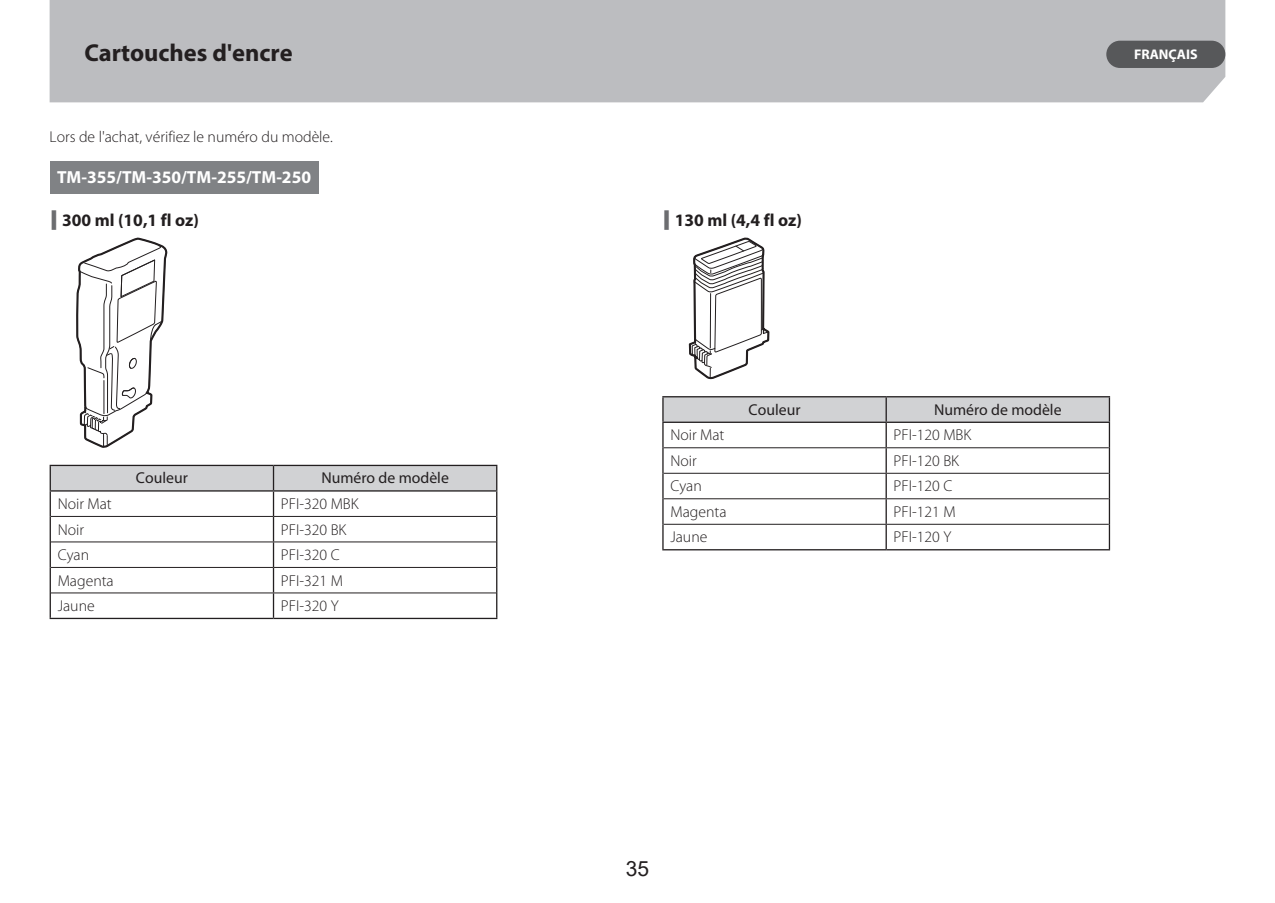
<style>
.page{position:relative;width:1275px;height:903px;background:#fff}
.page>*{position:absolute;margin:0;border:0;box-sizing:border-box;transform-origin:0 0}
.t1{font:700 24.5px "Myriad Pro";color:#231f20}
.t2{font:21px "Arial";color:#231f20}
.t3{font:700 17.5px "Myriad Pro";color:#231f20}
.t4{font:700 17.5px "Myriad Pro";color:#fff}
.t5{font:300 15.75px "Myriad Pro";color:#231f20}
.t6{font:15.75px "Myriad Pro";color:#231f20}
.t7{font:700 14px "Myriad Pro";color:#fff}
.s1{font-family:"Shin Go Pro";font-size:21.18px;color:#6c6d70}
</style>
<div class="page">
<div style="left:50px;top:0;width:1175px;height:102px;background:#bcbdc0"></div>
<div style="left:1106px;top:41px;width:119px;height:27px;background:#57585a;border-radius:14px"></div>
<div style="left:50px;top:161px;width:269px;height:32px;background:#808285"></div>
<svg style="left:76px;top:237px;width:92px;height:211px"></svg>
<svg style="left:50px;top:465px;width:447px;height:153px"></svg>
<hr style="left:50px;top:618px;width:223px;height:1px;background:#231f20">
<hr style="left:273px;top:618px;width:224px;height:1px;background:#231f20">
<hr style="left:51px;top:516px;width:222px;height:1px;background:#231f20">
<hr style="left:273px;top:516px;width:223px;height:1px;background:#231f20">
<hr style="left:51px;top:541px;width:222px;height:1px;background:#231f20">
<hr style="left:273px;top:541px;width:223px;height:1px;background:#231f20">
<hr style="left:51px;top:567px;width:222px;height:1px;background:#231f20">
<hr style="left:273px;top:567px;width:223px;height:1px;background:#231f20">
<hr style="left:51px;top:592px;width:222px;height:1px;background:#231f20">
<hr style="left:273px;top:592px;width:223px;height:1px;background:#231f20">
<svg style="left:688px;top:237px;width:82px;height:143px"></svg>
<hr style="left:662px;top:396px;width:224px;height:1px;background:#231f20">
<hr style="left:662px;top:397px;width:2px;height:25px;background:#231f20">
<hr style="left:886px;top:396px;width:224px;height:1px;background:#231f20">
<hr style="left:662px;top:422px;width:224px;height:1px;background:#231f20">
<hr style="left:662px;top:423px;width:2px;height:25px;background:#231f20">
<hr style="left:662px;top:448px;width:2px;height:25px;background:#231f20">
<hr style="left:662px;top:473px;width:2px;height:26px;background:#231f20">
<hr style="left:662px;top:499px;width:2px;height:25px;background:#231f20">
<hr style="left:662px;top:524px;width:2px;height:25px;background:#231f20">
<svg style="left:663px;top:397px;width:447px;height:152px"></svg>
<hr style="left:662px;top:549px;width:224px;height:1px;background:#231f20">
<hr style="left:886px;top:549px;width:224px;height:1px;background:#231f20">
<hr style="left:664px;top:447px;width:222px;height:1px;background:#231f20">
<hr style="left:886px;top:447px;width:223px;height:1px;background:#231f20">
<hr style="left:664px;top:473px;width:222px;height:1px;background:#231f20">
<hr style="left:886px;top:473px;width:223px;height:1px;background:#231f20">
<hr style="left:664px;top:498px;width:222px;height:1px;background:#231f20">
<hr style="left:886px;top:498px;width:223px;height:1px;background:#231f20">
<hr style="left:664px;top:524px;width:222px;height:1px;background:#231f20">
<hr style="left:886px;top:524px;width:223px;height:1px;background:#231f20">
<h1 class="t1" style="left:84px;top:37px;width:210px">Cartouches d'encre</h1>
<p class="t7" style="left:1134px;top:45px;width:65px">FRANÇAIS</p>
<p class="t5" style="left:50px;top:128px;width:285px">Lors de l'achat, vérifiez le numéro du modèle.</p>
<p class="t4" style="left:57px;top:166px;width:256px">TM-355/TM-350/TM-255/TM-250</p>
<p class="t3" style="left:50px;top:209px;width:151px"><span class="s1">¦</span> 300 ml (10,1 fl oz)</p>
<p class="t6" style="left:136px;top:468px;width:53px">Couleur</p>
<p class="t6" style="left:321px;top:468px;width:129px">Numéro de modèle</p>
<p class="t5" style="left:58px;top:495px;width:56px">Noir Mat</p>
<p class="t5" style="left:281px;top:495px;width:79px">PFI-320 MBK</p>
<p class="t5" style="left:58px;top:520px;width:28px">Noir</p>
<p class="t5" style="left:281px;top:520px;width:67px">PFI-320 BK</p>
<p class="t5" style="left:58px;top:546px;width:33px">Cyan</p>
<p class="t5" style="left:281px;top:546px;width:60px">PFI-320 C</p>
<p class="t5" style="left:58px;top:571px;width:58px">Magenta</p>
<p class="t5" style="left:281px;top:571px;width:63px">PFI-321 M</p>
<p class="t5" style="left:58px;top:597px;width:39px">Jaune</p>
<p class="t5" style="left:281px;top:597px;width:59px">PFI-320 Y</p>
<p class="t3" style="left:662px;top:209px;width:141px"><span class="s1">¦</span> 130 ml (4,4 fl oz)</p>
<p class="t6" style="left:749px;top:400px;width:53px">Couleur</p>
<p class="t6" style="left:934px;top:400px;width:129px">Numéro de modèle</p>
<p class="t5" style="left:670px;top:426px;width:56px">Noir Mat</p>
<p class="t5" style="left:894px;top:426px;width:79px">PFI-120 MBK</p>
<p class="t5" style="left:670px;top:452px;width:28px">Noir</p>
<p class="t5" style="left:894px;top:452px;width:67px">PFI-120 BK</p>
<p class="t5" style="left:670px;top:477px;width:33px">Cyan</p>
<p class="t5" style="left:894px;top:477px;width:60px">PFI-120 C</p>
<p class="t5" style="left:670px;top:503px;width:58px">Magenta</p>
<p class="t5" style="left:894px;top:503px;width:63px">PFI-121 M</p>
<p class="t5" style="left:670px;top:528px;width:39px">Jaune</p>
<p class="t5" style="left:894px;top:528px;width:59px">PFI-120 Y</p>
<h2 class="t2" style="left:626px;top:854px;width:25px">35</h2>
</div>
